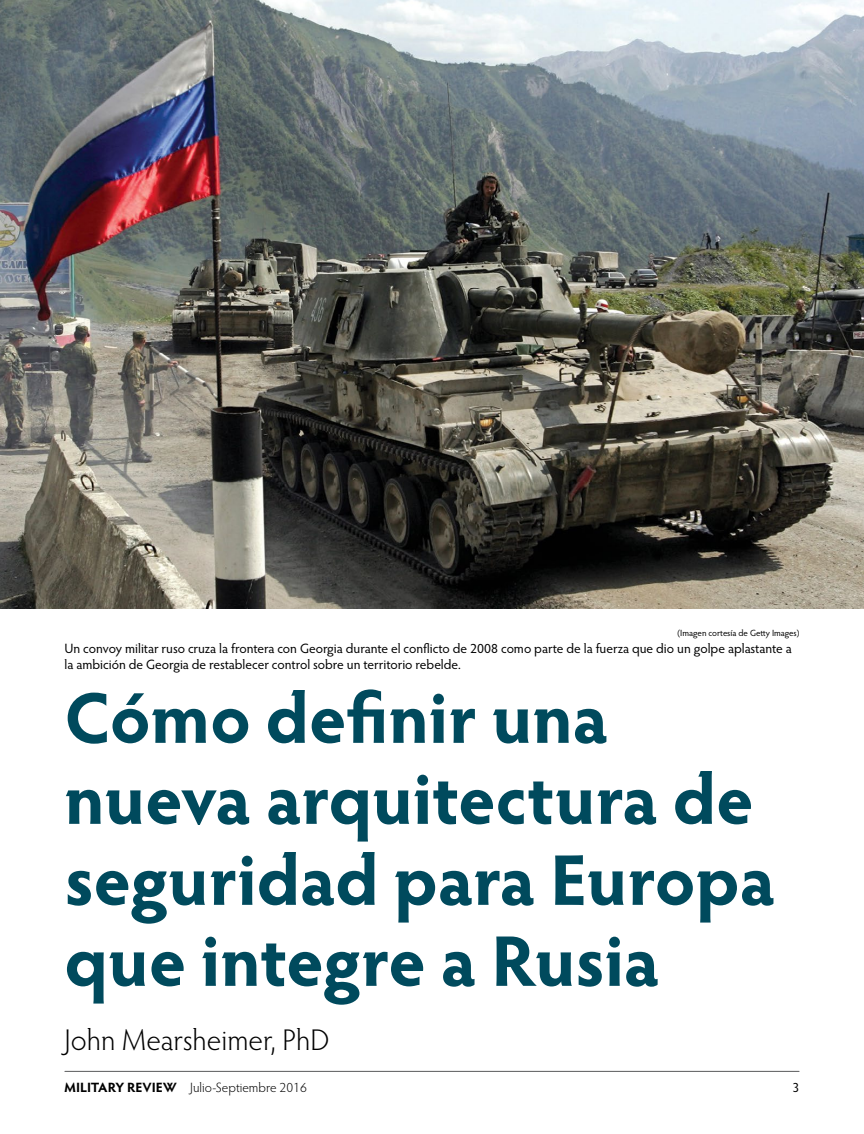
<style>
.page{position:relative;width:864px;height:1134px;background:#fff}
.page>*{position:absolute;margin:0;border:0;box-sizing:border-box;transform-origin:0 0}
.t1{font:700 72px/81px "Hypatia Sans Pro";color:#004a5d}
.t2{font:300 30px "Hypatia Sans Pro";color:#000}
.t3{font:13.5px/16.5px "Hypatia Sans Pro";letter-spacing:-.005em;color:#000}
.t4{font:300 13.5px "Hypatia Sans Pro";color:#000}
.t5{font:9px "Hypatia Sans Pro";color:#000}
.s1{font-weight:700}
</style>
<div class="page">
<hr style="left:65px;top:1071px;width:734px;height:1px;background:#58595b">
<img style="left:0;top:0;width:864px;height:609px">
<p class="t5" style="left:677px;top:627px;width:124px">(Imagen cortesía de Getty Images)</p>
<p class="t3" style="left:64px;top:639px;width:729px">Un convoy militar ruso cruza la frontera con Georgia durante el conflicto de 2008 como parte de la fuerza que dio un golpe aplastante a la ambición de Georgia de restablecer control sobre un territorio rebelde.</p>
<h1 class="t1" style="left:64px;top:674px;width:712px">Cómo definir una nueva arquitectura de seguridad para Europa que integre a Rusia</h1>
<h2 class="t2" style="left:64px;top:1020px;width:266px">John Mearsheimer, PhD</h2>
<p class="t4" style="left:64px;top:1079px;width:244px"><span class="s1">MILITARY REVIEW</span> Julio-Septiembre 2016</p>
<p class="t3" style="left:793px;top:1079px;width:8px">3</p>
</div>
